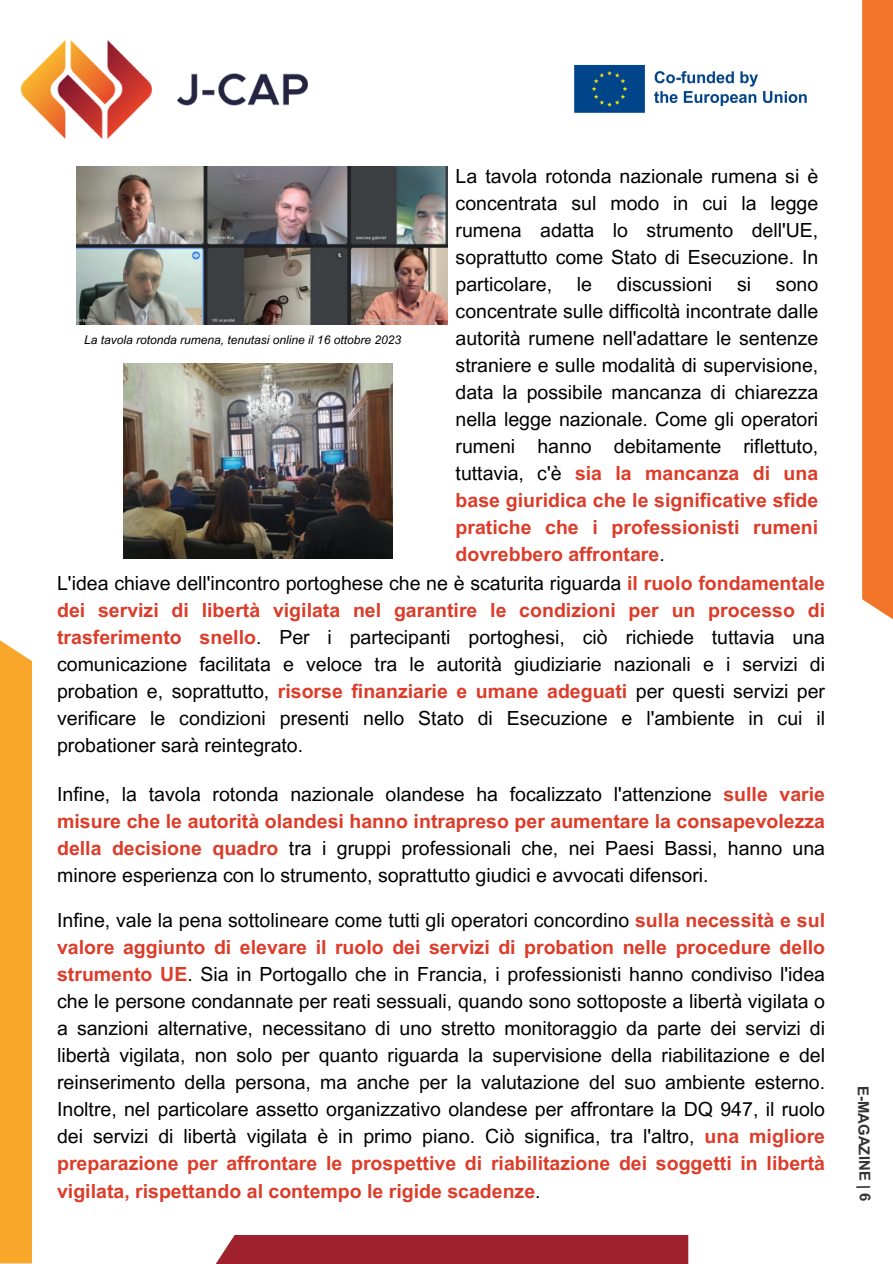
<style>
.page{position:relative;width:893px;height:1264px;background:#fff}
.page>*{position:absolute;margin:0;border:0;box-sizing:border-box;transform-origin:0 0}
.t1{font:19.5px/27px "Arial MT Pro";color:#000;text-align:justify}
.t2{font:700 15px "Arial MT Pro";color:#000}
.t3{font:italic 12px "Arial MT Pro";color:#000}
.s1{font-weight:700;color:#dc3c29}
</style>
<div class="page">
<img style="left:22px;top:40px;width:286px;height:98px">
<div style="left:862px;top:0;width:30px;height:629px;background:#f17429"></div>
<div style="left:205px;top:1234px;width:483px;height:29px;background:#9e212d"></div>
<div style="left:0;top:631px;width:32px;height:632px;background:#f8a72b"></div>
<img style="left:77px;top:166px;width:370px;height:158px">
<img style="left:123px;top:363px;width:269px;height:196px">
<img style="left:574px;top:64px;width:233px;height:49px">
<p class="t3" style="left:84px;top:335px;width:318px">La tavola rotonda rumena, tenutasi online il 16 ottobre 2023</p>
<h1 class="t1" style="left:455px;top:165px;width:364px">La tavola rotonda nazionale rumena si è concentrata sul modo in cui la legge rumena adatta lo strumento dell'UE, soprattutto come Stato di Esecuzione. In particolare,</h1>
<h1 class="t1" style="left:577px;top:273px;width:17px">le</h1>
<h1 class="t1" style="left:617px;top:273px;width:97px">discussioni</h1>
<h1 class="t1" style="left:737px;top:273px;width:16px">si</h1>
<h1 class="t1" style="left:455px;top:273px;width:364px;text-indent:320px">sono concentrate sulle difficoltà incontrate dalle autorità rumene nell'adattare le sentenze straniere e sulle modalità di supervisione, data la possibile mancanza di chiarezza nella legge nazionale. Come gli operatori rumeni hanno debitamente riflettuto, tuttavia, c'è <span class="s1">sia la mancanza di una base giuridica che le significative sfide pratiche che i professionisti rumeni dovrebbero affrontare</span>.</h1>
<p class="t1" style="left:57px;top:572px;width:769px">L'idea chiave dell'incontro portoghese che ne è scaturita riguarda <span class="s1">il ruolo fondamentale dei servizi di libertà vigilata nel garantire le condizioni per un processo di trasferimento snello</span>. Per i partecipanti portoghesi, ciò richiede tuttavia una comunicazione facilitata e veloce tra le autorità giudiziarie nazionali e i servizi di probation e, soprattutto, <span class="s1">risorse finanziarie e umane adeguati</span> per questi servizi per verificare le condizioni presenti nello Stato di Esecuzione e l'ambiente in cui il probationer sarà reintegrato.</p>
<h1 class="t1" style="left:57px;top:783px;width:769px">Infine, la tavola rotonda nazionale olandese ha focalizzato l'attenzione <span class="s1">sulle varie misure che le autorità olandesi hanno intrapreso per aumentare la consapevolezza della decisione quadro</span> tra i gruppi professionali che, nei Paesi Bassi, hanno una minore esperienza con lo strumento, soprattutto giudici e avvocati difensori.</h1>
<h1 class="t1" style="left:57px;top:909px;width:769px">Infine, vale la pena sottolineare come tutti gli operatori concordino <span class="s1">sulla necessità e sul valore aggiunto di elevare il ruolo dei servizi di probation nelle procedure dello strumento UE</span>. Sia in Portogallo che in Francia, i professionisti hanno condiviso l'idea che le persone condannate per reati sessuali, quando sono sottoposte a libertà vigilata o a sanzioni alternative, necessitano di uno stretto monitoraggio da parte dei servizi di libertà vigilata, non solo per quanto riguarda la supervisione della riabilitazione e del reinserimento della persona, ma anche per la valutazione del suo ambiente esterno.<br>Inoltre, nel particolare assetto organizzativo olandese per affrontare la DQ 947, il ruolo dei servizi di libertà vigilata è in primo piano. Ciò significa, tra l'altro, <span class="s1">una migliore preparazione per affrontare le prospettive di riabilitazione dei soggetti in libertà vigilata, rispettando al contempo le rigide scadenze</span>.</h1>
<p class="t2" style="left:868px;top:1085px;width:117px;rotate:89deg">E-MAGAZINE | 6</p>
</div>
